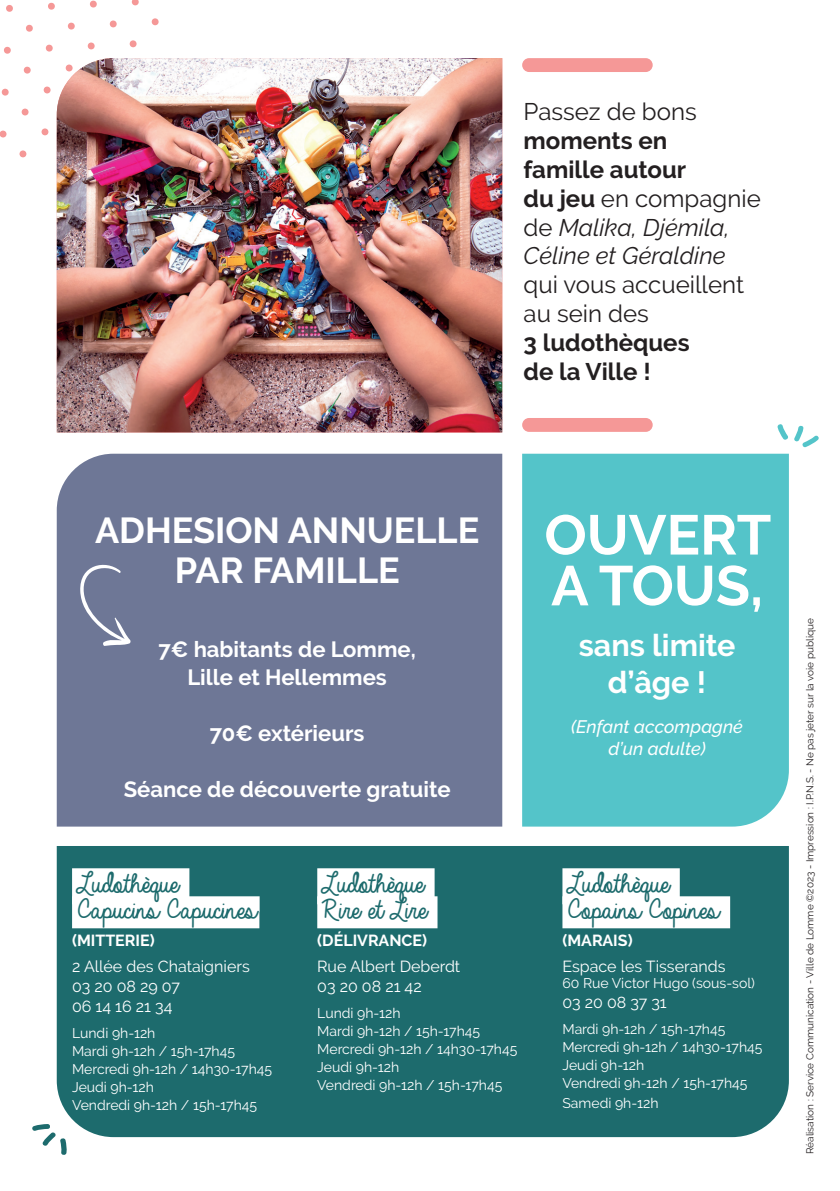
<style>
.page{position:relative;width:840px;height:1191px;background:#fff}
.page>*{position:absolute;margin:0;border:0;box-sizing:border-box;transform-origin:0 0}
.t1{font:700 55.8px/50.8px "Raleway";color:#fff}
.t2{font:700 36px/40px "Raleway";color:#fff;text-align:center}
.t3{font:700 30.4px/36.6px "Raleway";color:#fff;text-align:center}
.t4{font:30px/26px "Always In My Heart";color:#1d6b6d}
.t5{font:italic 24px/28.8px "Raleway";color:#231f20}
.t6{font:24px/28.8px "Raleway";color:#231f20}
.t7{font:700 24px/28.8px "Raleway";color:#231f20}
.t8{font:700 22px/28px "Raleway";color:#fff;text-align:center}
.t9{font:italic 500 18px/21.6px "Raleway";color:#fff;text-align:center}
.t10{font:16px/20px "Raleway";color:#fff}
.t11{font:700 16px "Raleway";color:#fff}
.t12{font:14px/18px "Raleway";color:#fff}
.t13{font:10px "Raleway";color:#231f20}
.s1{font-weight:700;font-style:normal}
.s2{font-style:normal}
</style>
<div class="page">
<svg style="left:151px;top:18px;width:8px;height:8px"></svg>
<svg style="left:129px;top:40px;width:8px;height:8px"></svg>
<svg style="left:41px;top:128px;width:8px;height:8px"></svg>
<svg style="left:19px;top:150px;width:8px;height:8px"></svg>
<svg style="left:131px;top:0;width:8px;height:6px"></svg>
<svg style="left:109px;top:20px;width:8px;height:8px"></svg>
<svg style="left:87px;top:42px;width:8px;height:8px"></svg>
<svg style="left:43px;top:86px;width:8px;height:8px"></svg>
<svg style="left:21px;top:108px;width:8px;height:8px"></svg>
<svg style="left:0;top:130px;width:7px;height:8px"></svg>
<svg style="left:90px;top:0;width:7px;height:8px"></svg>
<svg style="left:68px;top:22px;width:7px;height:8px"></svg>
<svg style="left:45px;top:44px;width:8px;height:8px"></svg>
<svg style="left:23px;top:66px;width:8px;height:8px"></svg>
<svg style="left:1px;top:88px;width:8px;height:8px"></svg>
<svg style="left:48px;top:2px;width:7px;height:8px"></svg>
<svg style="left:26px;top:24px;width:7px;height:8px"></svg>
<svg style="left:4px;top:46px;width:7px;height:8px"></svg>
<svg style="left:6px;top:5px;width:7px;height:7px"></svg>
<img style="left:57px;top:58px;width:445px;height:374px">
<div style="left:522px;top:58px;width:130px;height:14px;background:#f59897;border-radius:7px"></div>
<div style="left:522px;top:418px;width:130px;height:14px;background:#f59897;border-radius:7px"></div>
<div style="left:522px;top:454px;width:266px;height:372px;background:#54c4c9"></div>
<div style="left:57px;top:454px;width:445px;height:372px;background:#6e7796"></div>
<svg style="left:79px;top:559px;width:52px;height:87px"></svg>
<svg style="left:777px;top:424px;width:42px;height:24px"></svg>
<div style="left:57px;top:846px;width:731px;height:291px;background:#1d6b6d"></div>
<div style="left:72px;top:868px;width:117px;height:36px;background:#fff"></div>
<div style="left:72px;top:896px;width:187px;height:32px;background:#fff"></div>
<div style="left:259px;top:912px;width:8px;height:20px;background:#1d6b6d"></div>
<div style="left:317px;top:868px;width:117px;height:36px;background:#fff"></div>
<div style="left:317px;top:896px;width:120px;height:32px;background:#fff"></div>
<div style="left:562px;top:868px;width:117px;height:36px;background:#fff"></div>
<div style="left:562px;top:896px;width:167px;height:32px;background:#fff"></div>
<svg style="left:32px;top:1123px;width:35px;height:32px"></svg>
<h3 class="t6" style="left:523px;top:97px;width:174px">Passez de bons</h3>
<h3 class="t5" style="left:523px;top:126px;width:238px"><span class="s1">moments en<br>famille autour<br>du jeu</span> <span class="s2">en compagnie de</span> Malika, Djémila,<br>Céline et Géraldine</h3>
<h3 class="t6" style="left:523px;top:270px;width:222px">qui vous accueillent au sein des</h3>
<h3 class="t7" style="left:523px;top:328px;width:167px">3 ludothèques de la Ville !</h3>
<h2 class="t2" style="left:95px;top:510px;width:385px">ADHESION ANNUELLE<br>PAR FAMILLE</h2>
<h3 class="t8" style="left:158px;top:635px;width:259px">7€ habitants de Lomme,<br>Lille et Hellemmes</h3>
<h3 class="t8" style="left:210px;top:719px;width:156px">70€ extérieurs</h3>
<h3 class="t8" style="left:124px;top:775px;width:328px">Séance de découverte gratuite</h3>
<h3 class="t4" style="left:72px;top:872px;width:181px">Ludothèque<br>Capucins Capucines</h3>
<p class="t11" style="left:72px;top:931px;width:84px">(MITTERIE)</p>
<p class="t10" style="left:72px;top:956px;width:179px">2 Allée des Chataigniers<br>03 20 08 29 07<br>06 14 16 21 34</p>
<p class="t12" style="left:72px;top:1023px;width:201px">Lundi 9h-12h<br>Mardi 9h-12h / 15h-17h45<br>Mercredi 9h-12h / 14h30-17h45<br>Jeudi 9h-12h<br>Vendredi 9h-12h / 15h-17h45</p>
<h3 class="t4" style="left:317px;top:872px;width:105px">Ludothèque<br>Rire et Lire</h3>
<p class="t11" style="left:317px;top:931px;width:111px">(DÉLIVRANCE)</p>
<p class="t10" style="left:317px;top:956px;width:144px">Rue Albert Deberdt<br>03 20 08 21 42</p>
<p class="t12" style="left:317px;top:1003px;width:201px">Lundi 9h-12h<br>Mardi 9h-12h / 15h-17h45<br>Mercredi 9h-12h / 14h30-17h45<br>Jeudi 9h-12h<br>Vendredi 9h-12h / 15h-17h45</p>
<h1 class="t1" style="left:544px;top:510px;width:228px">OUVERT<br>A TOUS,</h1>
<h3 class="t3" style="left:578px;top:627px;width:158px">sans limite d’âge !</h3>
<p class="t9" style="left:571px;top:716px;width:173px">(Enfant accompagné d’un adulte)</p>
<h3 class="t4" style="left:562px;top:872px;width:153px">Ludothèque<br>Copains Copines</h3>
<p class="t11" style="left:562px;top:931px;width:72px">(MARAIS)</p>
<p class="t10" style="left:562px;top:956px;width:164px">Espace les Tisserands</p>
<p class="t12" style="left:562px;top:974px;width:194px">60 Rue Victor Hugo (sous-sol)</p>
<p class="t10" style="left:562px;top:992px;width:106px">03 20 08 37 31</p>
<p class="t12" style="left:562px;top:1019px;width:201px">Mardi 9h-12h / 15h-17h45<br>Mercredi 9h-12h / 14h30-17h45<br>Jeudi 9h-12h<br>Vendredi 9h-12h / 15h-17h45</p>
<p class="t12" style="left:562px;top:1093px;width:97px">Samedi 9h-12h</p>
<p class="t13" style="left:803px;top:1154px;width:537px;rotate:-90deg">Réalisation : Service Communication - Ville de Lomme ©2023 - Impression : I.P.N.S. - Ne pas jeter sur la voie publique</p>
</div>
